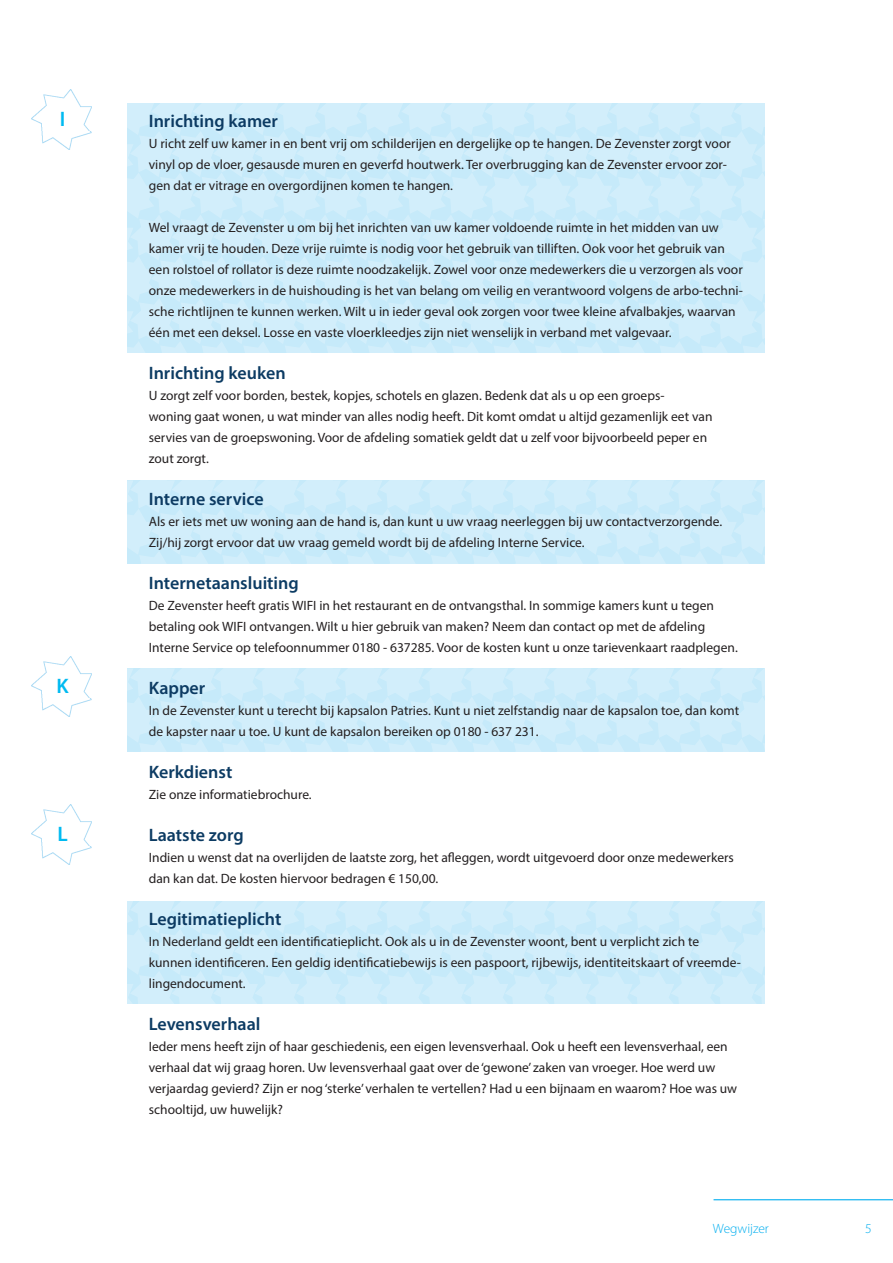
<style>
.page{position:relative;width:893px;height:1263px;background:#fff}
.page>*{position:absolute;margin:0;border:0;box-sizing:border-box;transform-origin:0 0}
.t1{font:600 21px "Myriad Pro";color:#00baf1}
.t2{font:600 18px "Myriad Pro";color:#0c3b63}
.t3{font:13.5px/21px "Myriad Pro";color:#231f20}
.t4{font:300 13.5px "Myriad Pro";color:#00aeef}
</style>
<div class="page">
<hr style="left:713px;top:1199px;width:180px;height:1px;background:#00aeef">
<svg style="left:128px;top:481px;width:637px;height:83px;background:#cdecfa"></svg>
<svg style="left:128px;top:669px;width:637px;height:83px;background:#cdecfa"></svg>
<svg style="left:128px;top:901px;width:637px;height:102px;background:#ceecfa"></svg>
<svg style="left:128px;top:104px;width:637px;height:249px;background:#cdecfa"></svg>
<img style="left:31px;top:89px;width:60px;height:60px">
<img style="left:31px;top:656px;width:60px;height:60px">
<img style="left:31px;top:804px;width:60px;height:60px">
<p class="t1" style="left:60px;top:106px;width:7px">I</p>
<p class="t1" style="left:57px;top:673px;width:14px">K</p>
<p class="t1" style="left:58px;top:821px;width:12px">L</p>
<p class="t2" style="left:149px;top:109px;width:131px">Inrichting kamer</p>
<p class="t3" style="left:149px;top:133px;width:583px">U richt zelf uw kamer in en bent vrij om schilderijen en dergelijke op te hangen. De Zevenster zorgt voor vinyl op de vloer, gesausde muren en geverfd houtwerk. Ter overbrugging kan de Zevenster ervoor zor&shy;gen dat er vitrage en overgordijnen komen te hangen.</p>
<p class="t3" style="left:149px;top:217px;width:596px">Wel vraagt de Zevenster u om bij het inrichten van uw kamer voldoende ruimte in het midden van uw kamer vrij te houden. Deze vrije ruimte is nodig voor het gebruik van tilliften. Ook voor het gebruik van een rolstoel of rollator is deze ruimte noodzakelijk. Zowel voor onze medewerkers die u verzorgen als voor onze medewerkers in de huishouding is het van belang om veilig en verantwoord volgens de arbo-techni&shy;sche richtlijnen te kunnen werken. Wilt u in ieder geval ook zorgen voor twee kleine afvalbakjes, waarvan één met een deksel. Losse en vaste vloerkleedjes zijn niet wenselijk in verband met valgevaar.</p>
<p class="t2" style="left:149px;top:361px;width:138px">Inrichting keuken</p>
<p class="t3" style="left:149px;top:385px;width:565px">U zorgt zelf voor borden, bestek, kopjes, schotels en glazen. Bedenk dat als u op een groeps-<br>woning gaat wonen, u wat minder van alles nodig heeft. Dit komt omdat u altijd gezamenlijk eet van servies van de groepswoning. Voor de afdeling somatiek geldt dat u zelf voor bijvoorbeeld peper en zout zorgt.</p>
<p class="t2" style="left:149px;top:487px;width:116px">Interne service</p>
<p class="t3" style="left:149px;top:511px;width:575px">Als er iets met uw woning aan de hand is, dan kunt u uw vraag neerleggen bij uw contactverzorgende.</p>
<p class="t3" style="left:149px;top:532px;width:437px">Zij/hij zorgt ervoor dat uw vraag gemeld wordt bij de afdeling Interne Service.</p>
<p class="t2" style="left:149px;top:571px;width:151px">Internetaansluiting</p>
<p class="t3" style="left:149px;top:595px;width:590px">De Zevenster heeft gratis WIFI in het restaurant en de ontvangsthal. In sommige kamers kunt u tegen betaling ook WIFI ontvangen. Wilt u hier gebruik van maken? Neem dan contact op met de afdeling<br>Interne Service op telefoonnummer 0180 - 637285. Voor de kosten kunt u onze tarievenkaart raadplegen.</p>
<p class="t2" style="left:149px;top:676px;width:58px">Kapper</p>
<p class="t3" style="left:149px;top:700px;width:592px">In de Zevenster kunt u terecht bij kapsalon Patries. Kunt u niet zelfstandig naar de kapsalon toe, dan komt de kapster naar u toe. U kunt de kapsalon bereiken op 0180 - 637 231.</p>
<p class="t2" style="left:149px;top:760px;width:85px">Kerkdienst</p>
<p class="t3" style="left:149px;top:784px;width:164px">Zie onze informatiebrochure.</p>
<p class="t2" style="left:149px;top:823px;width:96px">Laatste zorg</p>
<p class="t3" style="left:149px;top:847px;width:587px">Indien u wenst dat na overlijden de laatste zorg, het afleggen, wordt uitgevoerd door onze medewerkers dan kan dat. De kosten hiervoor bedragen € 150,00.</p>
<p class="t2" style="left:149px;top:907px;width:134px">Legitimatieplicht</p>
<p class="t3" style="left:149px;top:931px;width:594px">In Nederland geldt een identificatieplicht. Ook als u in de Zevenster woont, bent u verplicht zich te kunnen identificeren. Een geldig identificatiebewijs is een paspoort, rijbewijs, identiteitskaart of vreemde&shy;lingendocument.</p>
<p class="t2" style="left:149px;top:1012px;width:113px">Levensverhaal</p>
<p class="t3" style="left:149px;top:1036px;width:590px">Ieder mens heeft zijn of haar geschiedenis, een eigen levensverhaal. Ook u heeft een levensverhaal, een verhaal dat wij graag horen. Uw levensverhaal gaat over de ‘gewone’ zaken van vroeger. Hoe werd uw verjaardag gevierd? Zijn er nog ‘sterke’ verhalen te vertellen? Had u een bijnaam en waarom? Hoe was uw schooltijd, uw huwelijk?</p>
<p class="t4" style="left:713px;top:1221px;width:57px">Wegwijzer</p>
<p class="t4" style="left:865px;top:1221px;width:8px">5</p>
</div>
